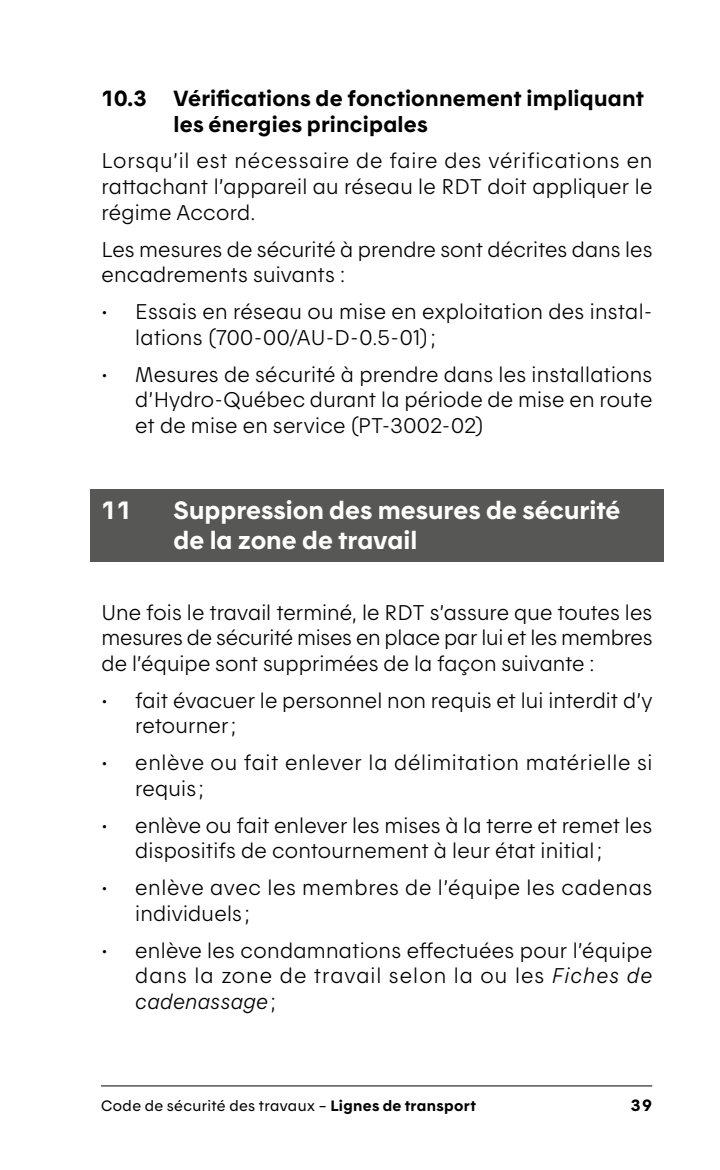
<style>
.page{position:relative;width:720px;height:1170px;background:#fff}
.page>*{position:absolute;margin:0;border:0;box-sizing:border-box;transform-origin:0 0}
.t1{font:25px/30px "Hydro Quebec Gras";color:#fff}
.t2{font:22px/25.5px "Hydro Quebec Gras";letter-spacing:.01em;color:#000}
.t3{font:21.25px/25.5px "Hydro Quebec Maigre";letter-spacing:.01em;color:#000;text-align:justify}
.t4{font:21.25px/25.5px "Hydro Quebec Maigre";letter-spacing:.03em;color:#000}
.t5{font:16.25px "Hydro Quebec Gras";color:#000}
.t6{font:15px "Hydro Quebec Normal";letter-spacing:.025em;color:#000}
.s1{font-family:"Hydro Quebec Maigre Italique"}
.s2{font-family:"Hydro Quebec Gras"}
</style>
<div class="page">
<hr style="left:101px;top:1086px;width:551px;height:1px;background:#000">
<div style="left:90px;top:490px;width:574px;height:72px;background:#575756"></div>
<h4 class="t2" style="left:173px;top:85px;width:472px;text-indent:-72px">10.3 Vérifications de fonctionnement impliquant les énergies principales</h4>
<p class="t3" style="left:101px;top:148px;width:553px">Lorsqu’il est nécessaire de faire des vérifications en rattachant l’appareil au réseau le RDT doit appliquer le régime Accord.</p>
<p class="t3" style="left:101px;top:236px;width:553px">Les mesures de sécurité à prendre sont décrites dans les encadrements suivants :</p>
<p class="t3" style="left:135px;top:298px;width:519px;text-indent:-34px">• Essais en réseau ou mise en exploitation des instal‑ lations (700- 00/AU- D- 0.5- 01);</p>
<p class="t3" style="left:135px;top:361px;width:519px;text-indent:-34px">• Mesures de sécurité à prendre dans les installations d’Hydro‑Québec durant la période de mise en route et de mise en service (PT-3002- 02)</p>
<h3 class="t1" style="left:101px;top:495px;width:32px">11</h3>
<h3 class="t1" style="left:173px;top:495px;width:449px">Suppression des mesures de sécurité de la zone de travail</h3>
<p class="t3" style="left:101px;top:599px;width:553px">Une fois le travail terminé, le RDT s’assure que toutes les mesures de sécurité mises en place par lui et les membres de l’équipe sont supprimées de la façon suivante :</p>
<p class="t3" style="left:135px;top:687px;width:519px;text-indent:-34px">• fait évacuer le personnel non requis et lui interdit d’y retourner;</p>
<p class="t4" style="left:135px;top:750px;width:519px;text-indent:-34px">• enlève ou fait enlever la délimitation matérielle si requis ;</p>
<p class="t3" style="left:135px;top:812px;width:519px;text-indent:-34px">• enlève ou fait enlever les mises à la terre et remet les dispositifs de contournement à leur état initial ;</p>
<p class="t4" style="left:135px;top:875px;width:519px;text-indent:-34px">• enlève avec les membres de l’équipe les cadenas individuels ;</p>
<p class="t3" style="left:135px;top:937px;width:519px;text-indent:-34px">• enlève les condamnations effectuées pour l’équipe dans la zone de travail selon la ou les <span class="s1">Fiches de cadenassage</span>;</p>
<p class="t6" style="left:101px;top:1096px;width:377px">Code de sécurité des travaux – <span class="s2">Lignes de transport</span></p>
<p class="t5" style="left:631px;top:1095px;width:23px">39</p>
</div>
